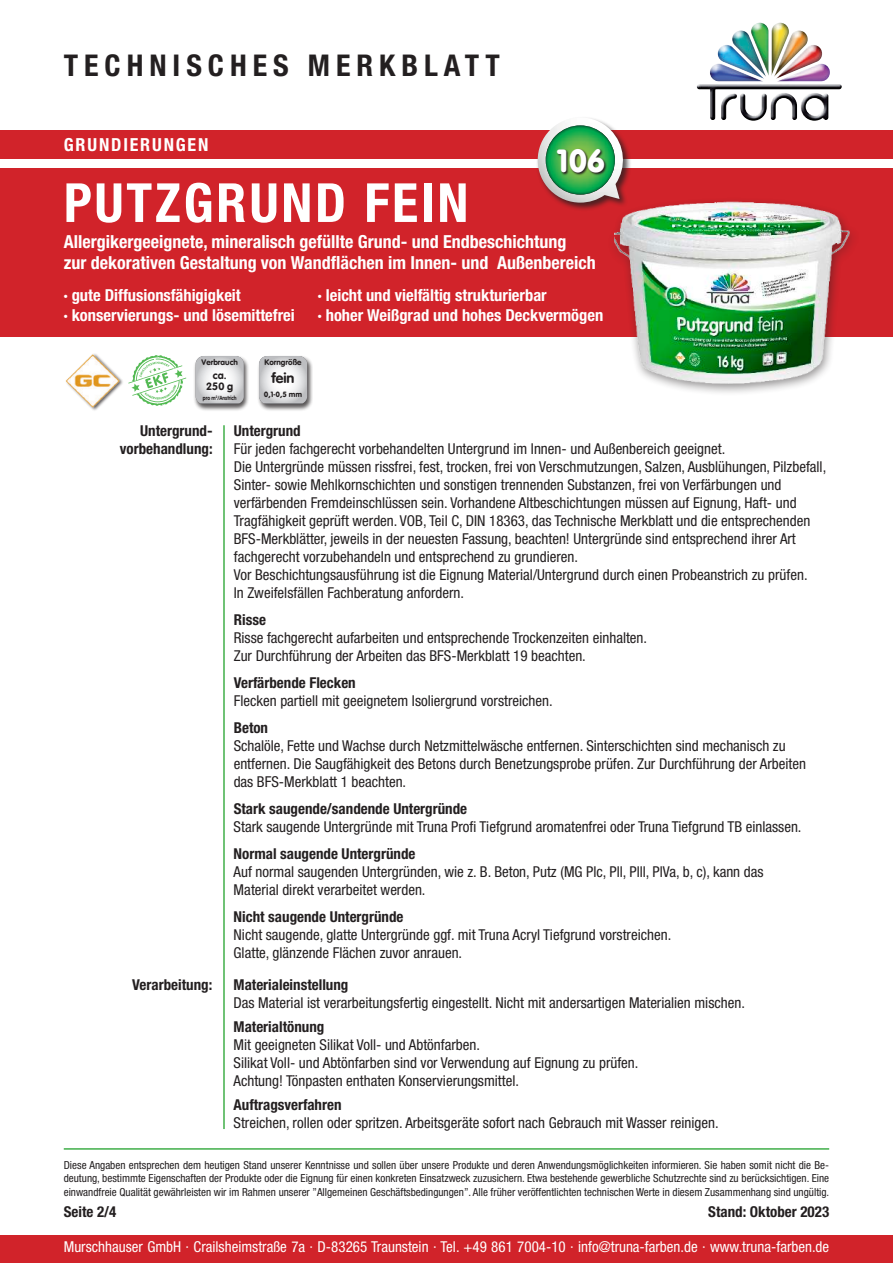
<style>
.page{position:relative;width:893px;height:1263px;background:#fff}
.page>*{position:absolute;margin:0;border:0;box-sizing:border-box;transform-origin:0 0}
.t1{font:700 condensed 54px "Helvetica Neue LT Pro";letter-spacing:.05em;color:#fff}
.t2{font:33.75px "VAG Rundschrift D";color:#fff}
.t3{font:700 condensed 30px "Helvetica Neue LT Pro";letter-spacing:.2em;color:#231f20}
.t4{font:700 condensed 18px/20.2px "Helvetica Neue LT Pro";color:#fff}
.t5{font:700 condensed 18px "Helvetica Neue LT Pro";letter-spacing:.1em;color:#fff}
.t6{font:700 condensed 16.5px/19.5px "Helvetica Neue LT Pro";color:#fff}
.t7{font:condensed 15px/18px "Helvetica Neue LT Pro";color:#231f20}
.t8{font:700 condensed 15px "Helvetica Neue LT Pro";color:#231f20}
.t9{font:condensed 15px "Helvetica Neue LT Pro";color:#fff}
.t10{font:14.25px "VAG Rounded Bold";color:#231f20}
.t11{font:condensed 11.1px/13.5px "Helvetica Neue LT Pro";color:#231f20;text-align:justify}
.t12{font:10.5px/10.5px "VAG Rounded Bold";color:#231f20;text-align:center}
.t13{font:8.1px "VAG Rounded Bold";color:#231f20}
.t14{font:8.1px "VAG Rundschrift D";color:#231f20}
.t15{font:6px "VAG Rounded Bold";color:#231f20;scale:.83 1}
</style>
<div class="page">
<div style="left:0;top:1235px;width:893px;height:28px;background:#d1232a"></div>
<hr style="left:223px;top:425px;width:2px;height:704px;background:#40ae49">
<hr style="left:64px;top:1148px;width:765px;height:2px;background:#40ae49">
<div style="left:0;top:168px;width:893px;height:169px;background:#d1232a"></div>
<div style="left:0;top:130px;width:893px;height:29px;background:#d1232a"></div>
<img style="left:697px;top:23px;width:145px;height:98px">
<div style="left:607px;top:197px;width:253px;height:199px;background:#231f20;opacity:.5"></div>
<img style="left:614px;top:197px;width:246px;height:199px">
<div style="left:193px;top:355px;width:57px;height:56px;background:#231f20;opacity:.75"></div>
<svg style="left:196px;top:356px;width:48px;height:47px"></svg>
<div style="left:65px;top:353px;width:59px;height:59px;background:#231f20;opacity:.75"></div>
<img style="left:66px;top:354px;width:53px;height:54px">
<div style="left:257px;top:355px;width:56px;height:56px;background:#231f20;opacity:.75"></div>
<svg style="left:259px;top:356px;width:48px;height:47px"></svg>
<svg style="left:128px;top:355px;width:58px;height:51px"></svg>
<img style="left:146px;top:364px;width:18px;height:9px">
<div style="left:536px;top:116px;width:96px;height:95px;background:#231f20;opacity:.75"></div>
<img style="left:536px;top:117px;width:88px;height:86px">
<img style="left:546px;top:125px;width:69px;height:70px">
<svg style="left:556px;top:148px;width:51px;height:28px"></svg>
<h3 class="t3" style="left:64px;top:47px;width:437px">TECHNISCHES MERKBLATT</h3>
<p class="t5" style="left:64px;top:133px;width:146px">GRUNDIERUNGEN</p>
<h1 class="t1" style="left:64px;top:170px;width:406px">PUTZGRUND FEIN</h1>
<p class="t4" style="left:64px;top:232px;width:534px">Allergikergeeignete, mineralisch gefüllte Grund- und Endbeschichtung<br>zur dekorativen Gestaltung von Wandflächen im Innen- und Außenbereich</p>
<p class="t6" style="left:64px;top:286px;width:233px">· gute Diffusionsfähigigkeit<br>· konservierungs- und lösemittefrei</p>
<p class="t6" style="left:318px;top:286px;width:287px">· leicht und vielfältig strukturierbar<br>· hoher Weißgrad und hohes Deckvermögen</p>
<p class="t13" style="left:202px;top:357px;width:38px">Verbrauch</p>
<p class="t13" style="left:264px;top:357px;width:39px">Korngröße</p>
<p class="t12" style="left:206px;top:370px;width:28px">ca.<br>250 g</p>
<p class="t15" style="left:203px;top:395px;width:42px">pro m<sup>2</sup>/Anstrich</p>
<h2 class="t2" style="left:557px;top:141px;width:49px">106</h2>
<p class="t10" style="left:271px;top:370px;width:24px">fein</p>
<p class="t14" style="left:264px;top:390px;width:40px">0,1-0,5 mm</p>
<p class="t8" style="left:140px;top:421px;width:74px">Untergrund-</p>
<p class="t8" style="left:234px;top:421px;width:68px">Untergrund</p>
<p class="t8" style="left:120px;top:439px;width:94px">vorbehandlung:</p>
<p class="t7" style="left:234px;top:440px;width:594px">Für jeden fachgerecht vorbehandelten Untergrund im Innen- und Außenbereich geeignet.<br>Die Untergründe müssen rissfrei, fest, trocken, frei von Verschmutzungen, Salzen, Ausblühungen, Pilzbefall, Sinter- sowie Mehlkornschichten und sonstigen trennenden Substanzen, frei von Verfärbungen und verfärbenden Fremdeinschlüssen sein. Vorhandene Altbeschichtungen müssen auf Eignung, Haft- und Tragfähigkeit geprüft werden. VOB, Teil C, DIN 18363, das Technische Merkblatt und die entsprechenden BFS-Merkblätter, jeweils in der neuesten Fassung, beachten! Untergründe sind entsprechend ihrer Art fachgerecht vorzubehandeln und entsprechend zu grundieren.<br>Vor Beschichtungsausführung ist die Eignung Material/Untergrund durch einen Probeanstrich zu prüfen.<br>In Zweifelsfällen Fachberatung anfordern.</p>
<p class="t8" style="left:234px;top:610px;width:34px">Risse</p>
<p class="t7" style="left:234px;top:629px;width:415px">Risse fachgerecht aufarbeiten und entsprechende Trockenzeiten einhalten.<br>Zur Durchführung der Arbeiten das BFS-Merkblatt 19 beachten.</p>
<p class="t8" style="left:234px;top:673px;width:124px">Verfärbende Flecken</p>
<p class="t7" style="left:234px;top:692px;width:320px">Flecken partiell mit geeignetem Isoliergrund vorstreichen.</p>
<p class="t8" style="left:234px;top:718px;width:36px">Beton</p>
<p class="t7" style="left:234px;top:737px;width:574px">Schalöle, Fette und Wachse durch Netzmittelwäsche entfernen. Sinterschichten sind mechanisch zu entfernen. Die Saugfähigkeit des Betons durch Benetzungsprobe prüfen. Zur Durchführung der Arbeiten das BFS-Merkblatt 1 beachten.</p>
<p class="t8" style="left:234px;top:799px;width:235px">Stark saugende/sandende Untergründe</p>
<p class="t7" style="left:234px;top:818px;width:569px">Stark saugende Untergründe mit Truna Profi Tiefgrund aromatenfrei oder Truna Tiefgrund TB einlassen.</p>
<p class="t8" style="left:234px;top:844px;width:183px">Normal saugende Untergründe</p>
<p class="t7" style="left:234px;top:863px;width:531px">Auf normal saugenden Untergründen, wie z. B. Beton, Putz (MG Plc, Pll, Plll, PlVa, b, c), kann das<br>Material direkt verarbeitet werden.</p>
<p class="t8" style="left:234px;top:907px;width:171px">Nicht saugende Untergründe</p>
<p class="t7" style="left:234px;top:926px;width:439px">Nicht saugende, glatte Untergründe ggf. mit Truna Acryl Tiefgrund vorstreichen.<br>Glatte, glänzende Flächen zuvor anrauen.</p>
<p class="t8" style="left:132px;top:975px;width:82px">Verarbeitung:</p>
<p class="t8" style="left:234px;top:975px;width:116px">Materialeinstellung</p>
<p class="t7" style="left:234px;top:993px;width:513px">Das Material ist verarbeitungsfertig eingestellt. Nicht mit andersartigen Materialien mischen.</p>
<p class="t8" style="left:234px;top:1017px;width:92px">Materialtönung</p>
<p class="t7" style="left:234px;top:1035px;width:406px">Mit geeigneten Silikat Voll- und Abtönfarben.<br>Silikat Voll- und Abtönfarben sind vor Verwendung auf Eignung zu prüfen.<br>Achtung! Tönpasten enthaten Konservierungsmittel.</p>
<p class="t8" style="left:234px;top:1095px;width:109px">Auftragsverfahren</p>
<p class="t7" style="left:234px;top:1113px;width:487px">Streichen, rollen oder spritzen. Arbeitsgeräte sofort nach Gebrauch mit Wasser reinigen.</p>
<p class="t11" style="left:64px;top:1158px;width:767px">Diese Angaben entsprechen dem heutigen Stand unserer Kenntnisse und sollen über unsere Produkte und deren Anwendungsmöglichkeiten informieren. Sie haben somit nicht die Be&shy;deutung, bestimmte Eigenschaften der Produkte oder die Eignung für einen konkreten Einsatzweck zuzusichern. Etwa bestehende gewerbliche Schutzrechte sind zu berücksichtigen. Eine einwandfreie Qualität gewährleisten wir im Rahmen unserer ”Allgemeinen Geschäftsbedingungen”. Alle früher veröffentlichten technischen Werte in diesem Zusammenhang sind ungültig.</p>
<p class="t8" style="left:64px;top:1202px;width:54px">Seite 2/4</p>
<p class="t8" style="left:708px;top:1202px;width:122px">Stand: Oktober 2023</p>
<p class="t9" style="left:64px;top:1238px;width:767px">Murschhauser GmbH · Crailsheimstraße 7a · D-83265 Traunstein · Tel. +49 861 7004-10 · info@truna-farben.de · www.truna-farben.de</p>
</div>
